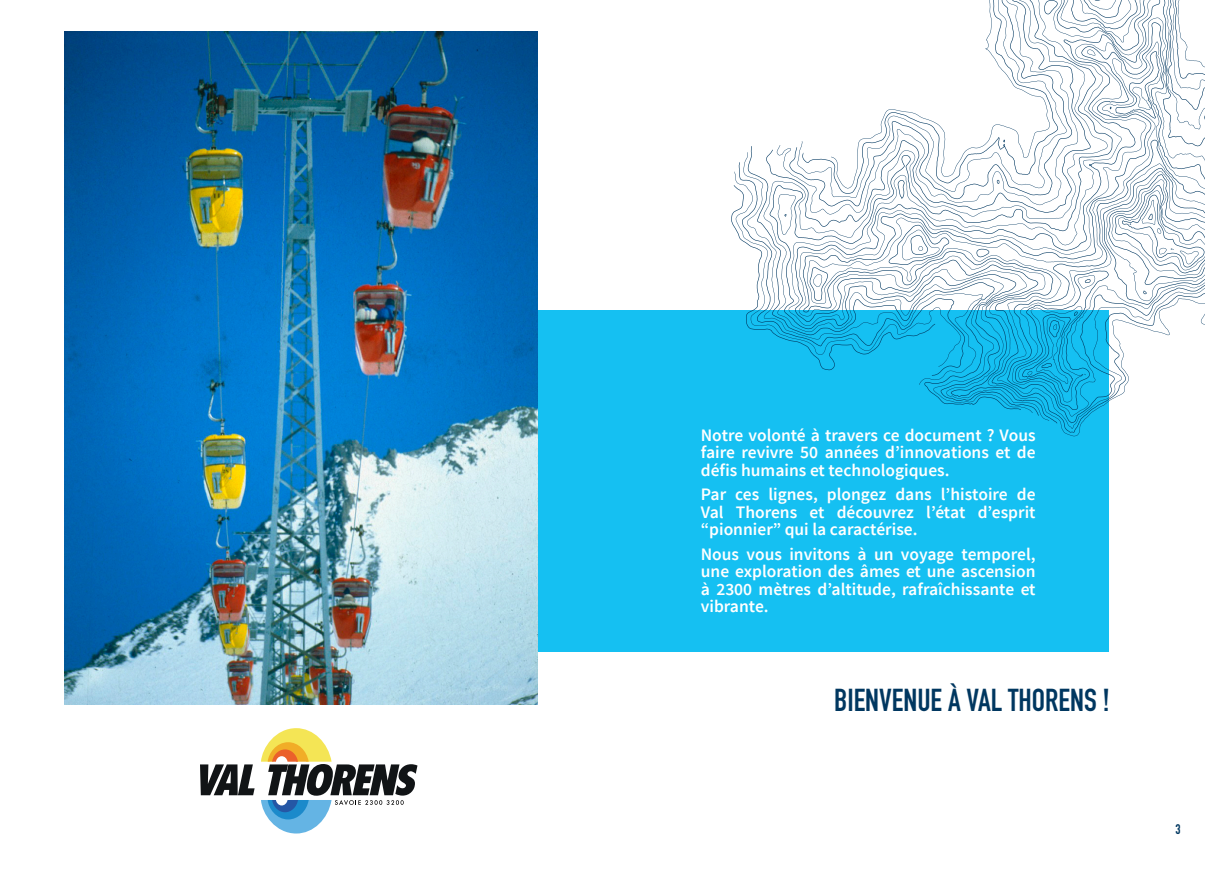
<style>
.page{position:relative;width:1205px;height:869px;background:#fff}
.page>*{position:absolute;margin:0;border:0;box-sizing:border-box;transform-origin:0 0}
.Texte_justifié_à_gau{font:700 31.25px "DIN Condensed";color:#003760}
.Texte_justifié_à_gau-2{font:600 17.5px/17.5px "Source Sans Pro";color:#fff;text-align:justify}
.t1{font:700 13.75px "DIN Condensed";color:#003760}
</style>
<div class="page">
<div style="left:471px;top:309px;width:638px;height:342px;background:#15c0f2"></div>
<img style="left:65px;top:32px;width:472px;height:672px">
<svg style="left:200px;top:764px;width:55px;height:30px"></svg>
<svg style="left:261px;top:728px;width:156px;height:105px"></svg>
<svg style="left:784px;top:147px;width:15px;height:196px"></svg>
<svg style="left:813px;top:158px;width:283px;height:258px"></svg>
<svg style="left:910px;top:392px;width:198px;height:18px"></svg>
<svg style="left:918px;top:392px;width:206px;height:10px"></svg>
<svg style="left:831px;top:0;width:374px;height:392px"></svg>
<p class="Texte_justifié_à_gau-2" style="left:701px;top:426px;width:336px">Notre volonté à travers ce document ? Vous faire revivre 50 années d’innovations et de défis humains et technologiques.</p>
<p class="Texte_justifié_à_gau-2" style="left:701px;top:486px;width:336px">Par ces lignes, plongez dans l’histoire de Val Thorens et découvrez l’état d’esprit “pionnier” qui la caractérise.</p>
<p class="Texte_justifié_à_gau-2" style="left:701px;top:545px;width:336px">Nous vous invitons à un voyage temporel, une exploration des âmes et une ascension à 2300 mètres d’altitude, rafraîchissante et vibrante.</p>
<p class="Texte_justifié_à_gau" style="left:834px;top:679px;width:277px">BIENVENUE À VAL THORENS !</p>
<p class="t1" style="left:1175px;top:819px;width:7px">3</p>
</div>
